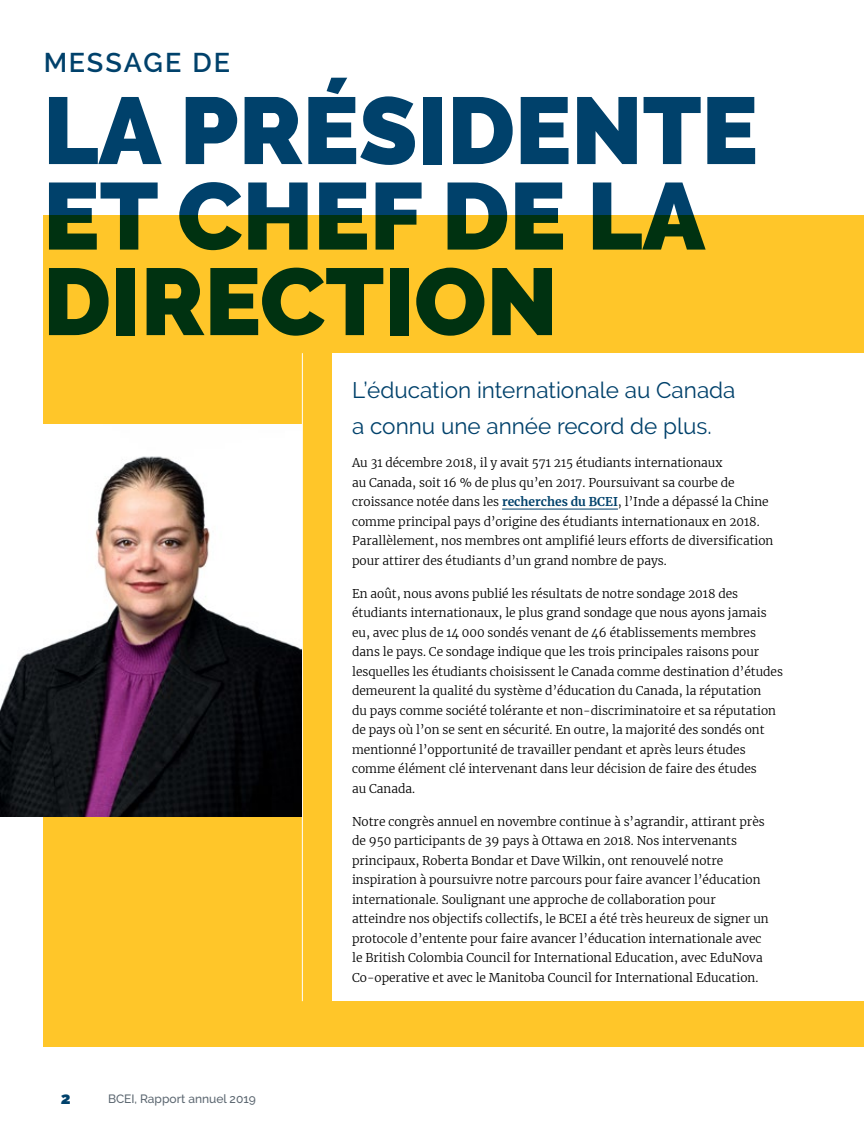
<style>
.page{position:relative;width:864px;height:1134px;background:#fff}
.page>*{position:absolute;margin:0;border:0;box-sizing:border-box;transform-origin:0 0}
.t1{font:900 94.5px/85.5px "Raleway";color:#00416b}
.t2{font:600 27px "Raleway";letter-spacing:.08em;color:#00416b}
.t3{font:22.5px/36px "Raleway";color:#00416b}
.t4{font:900 16.5px "Raleway";color:#00416b}
.t5{font:300 12px/19.5px "Merriweather";color:#000}
.t6{font:500 12px "Raleway";color:#5b6670}
.s1{font-weight:700;color:#00416b}
</style>
<div class="page">
<div style="left:43px;top:215px;width:821px;height:832px;background:#ffc629"></div>
<div style="left:333px;top:353px;width:531px;height:648px;background:#fff"></div>
<hr style="left:502px;top:509px;width:116px;height:1px;background:#00416b">
<hr style="left:302px;top:353px;width:1px;height:648px;background:#fff">
<img style="left:0;top:424px;width:302px;height:392px">
<h2 class="t2" style="left:43px;top:47px;width:188px">MESSAGE DE</h2>
<h1 class="t1" style="left:43px;top:88px;width:716px">LA PRÉSIDENTE<br>ET CHEF DE LA<br>DIRECTION</h1>
<h3 class="t4" style="left:61px;top:1089px;width:11px">2</h3>
<p class="t6" style="left:108px;top:1092px;width:149px">BCEI, Rapport annuel 2019</p>
<h3 class="t3" style="left:352px;top:372px;width:385px">L’éducation internationale au Canada a connu une année record de plus.</h3>
<p class="t5" style="left:352px;top:453px;width:423px">Au 31 décembre 2018, il y avait 571 215 étudiants internationaux<br>au Canada, soit 16 % de plus qu’en 2017. Poursuivant sa courbe de croissance notée dans les <span class="s1">recherches du BCEI</span>, l’Inde a dépassé la Chine comme principal pays d’origine des étudiants internationaux en 2018.<br>Parallèlement, nos membres ont amplifié leurs efforts de diversification pour attirer des étudiants d’un grand nombre de pays.</p>
<p class="t5" style="left:352px;top:583px;width:432px">En août, nous avons publié les résultats de notre sondage 2018 des étudiants internationaux, le plus grand sondage que nous ayons jamais eu, avec plus de 14 000 sondés venant de 46 établissements membres dans le pays. Ce sondage indique que les trois principales raisons pour lesquelles les étudiants choisissent le Canada comme destination d’études demeurent la qualité du système d’éducation du Canada, la réputation<br>du pays comme société tolérante et non-discriminatoire et sa réputation de pays où l’on se sent en sécurité. En outre, la majorité des sondés ont mentionné l’opportunité de travailler pendant et après leurs études comme élément clé intervenant dans leur décision de faire des études<br>au Canada.</p>
<p class="t5" style="left:352px;top:811px;width:418px">Notre congrès annuel en novembre continue à s’agrandir, attirant près de 950 participants de 39 pays à Ottawa en 2018. Nos intervenants principaux, Roberta Bondar et Dave Wilkin, ont renouvelé notre inspiration à poursuivre notre parcours pour faire avancer l’éducation internationale. Soulignant une approche de collaboration pour atteindre nos objectifs collectifs, le BCEI a été très heureux de signer un protocole d’entente pour faire avancer l’éducation internationale avec le British Colombia Council for International Education, avec EduNova Co‑ operative et avec le Manitoba Council for International Education.</p>
</div>
